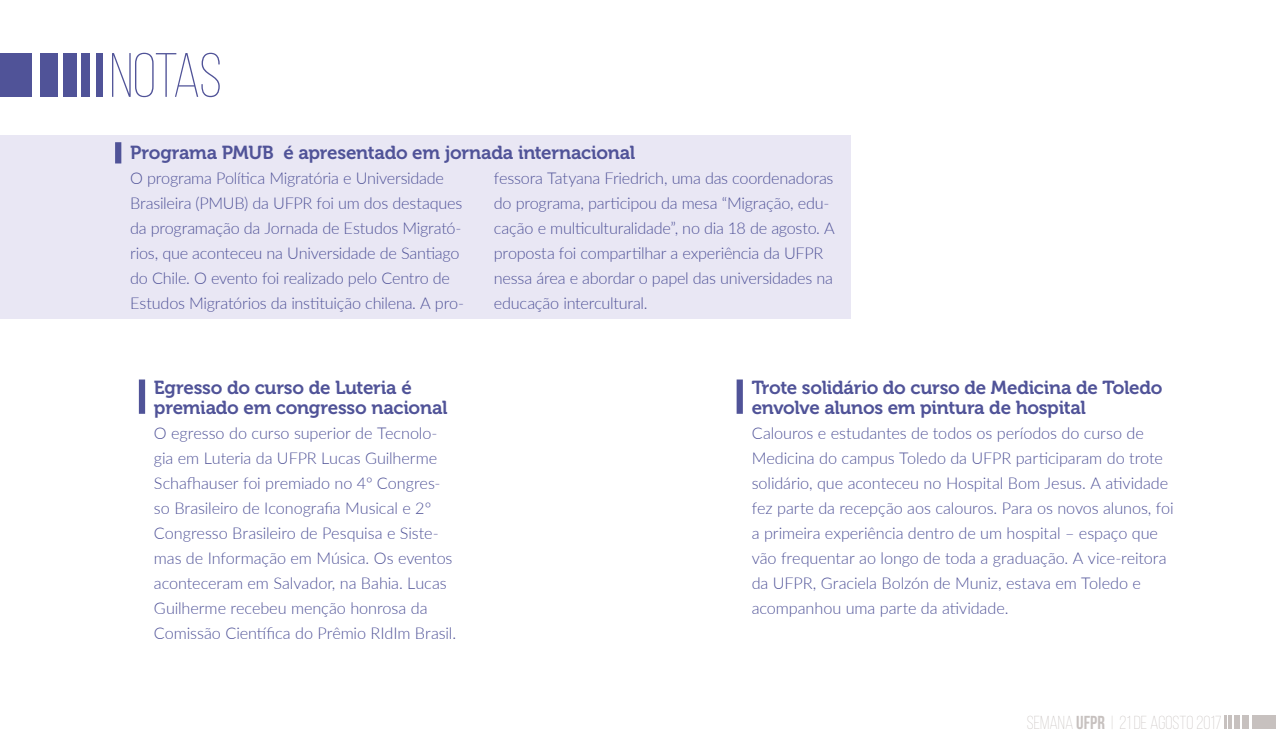
<style>
.page{position:relative;width:1276px;height:745px;background:#fff}
.page>*{position:absolute;margin:0;border:0;box-sizing:border-box;transform-origin:0 0}
.t1{font:300 62.5px "Bebas Neue";letter-spacing:-.025em;color:#505398}
.t2{font:18.75px/20px "Museo 700";letter-spacing:-.015em;color:#505398}
.t3{font:300 18.75px "Bebas Neue";color:#c7c1bf}
.t4{font:300 16.25px/25px "Lato";letter-spacing:-.01em;color:#505398}
.s1{font-weight:700}
</style>
<div class="page">
<svg style="left:1224px;top:715px;width:2px;height:13px"></svg>
<hr style="left:1228px;top:715px;width:4px;height:13px;background:#c7c1bf">
<div style="left:1234px;top:715px;width:5px;height:13px;background:#c7c1bf"></div>
<div style="left:1242px;top:715px;width:6px;height:13px;background:#c7c1bf"></div>
<div style="left:1251px;top:715px;width:25px;height:13px;background:#c7c1bf"></div>
<div style="left:0;top:135px;width:850px;height:184px;background:#e9e7f4"></div>
<div style="left:96px;top:53px;width:7px;height:43px;background:#505398"></div>
<div style="left:81px;top:53px;width:9px;height:43px;background:#505398"></div>
<div style="left:63px;top:53px;width:13px;height:43px;background:#505398"></div>
<div style="left:40px;top:53px;width:18px;height:43px;background:#505398"></div>
<div style="left:0;top:53px;width:31px;height:43px;background:#505398"></div>
<div style="left:736px;top:379px;width:7px;height:34px;background:#505398"></div>
<div style="left:139px;top:379px;width:6px;height:34px;background:#505398"></div>
<div style="left:115px;top:142px;width:6px;height:21px;background:#505398"></div>
<h1 class="t1" style="left:109px;top:42px;width:114px">NOTAS</h1>
<p class="t2" style="left:130px;top:143px;width:506px">Programa PMUB é apresentado em jornada internacional</p>
<p class="t4" style="left:130px;top:165px;width:335px">O programa Política Migratória e Universidade Brasileira (PMUB) da UFPR foi um dos destaques da programação da Jornada de Estudos Migrató&shy;rios, que aconteceu na Universidade de Santiago do Chile. O evento foi realizado pelo Centro de Estudos Migratórios da instituição chilena. A pro-</p>
<p class="t4" style="left:494px;top:165px;width:342px">fessora Tatyana Friedrich, uma das coordenadoras do programa, participou da mesa “Migração, edu&shy;cação e multiculturalidade”, no dia 18 de agosto. A proposta foi compartilhar a experiência da UFPR nessa área e abordar o papel das universidades na educação intercultural.</p>
<p class="t2" style="left:154px;top:377px;width:295px">Egresso do curso de Luteria é premiado em congresso nacional</p>
<p class="t4" style="left:154px;top:419px;width:304px">O egresso do curso superior de Tecnolo&shy;gia em Luteria da UFPR Lucas Guilherme Schafhauser foi premiado no 4º Congres&shy;so Brasileiro de Iconografia Musical e 2º Congresso Brasileiro de Pesquisa e Siste&shy;mas de Informação em Música. Os eventos aconteceram em Salvador, na Bahia. Lucas Guilherme recebeu menção honrosa da Comissão Científica do Prêmio RIdIm Brasil.</p>
<p class="t2" style="left:751px;top:377px;width:412px">Trote solidário do curso de Medicina de Toledo envolve alunos em pintura de hospital</p>
<p class="t4" style="left:751px;top:419px;width:423px">Calouros e estudantes de todos os períodos do curso de Medicina do campus Toledo da UFPR participaram do trote solidário, que aconteceu no Hospital Bom Jesus. A atividade fez parte da recepção aos calouros. Para os novos alunos, foi a primeira experiência dentro de um hospital – espaço que vão frequentar ao longo de toda a graduação. A vice-reitora da UFPR, Graciela Bolzón de Muniz, estava em Toledo e acompanhou uma parte da atividade.</p>
<p class="t3" style="left:1027px;top:712px;width:196px">SEMANA <span class="s1">UFPR</span> | 21 DE AGOSTO 2017</p>
</div>
